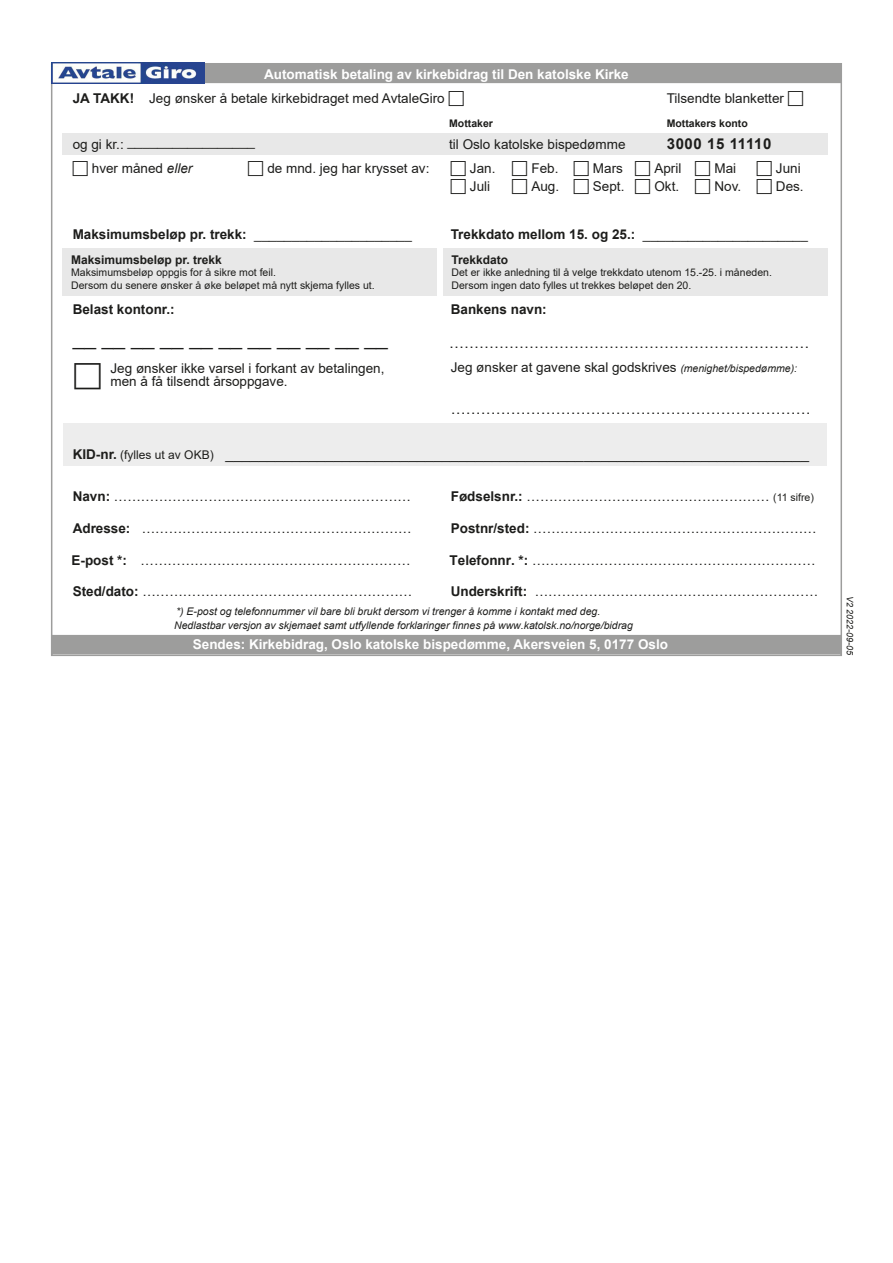
<style>
.page{position:relative;width:893px;height:1263px;background:#fff}
.page>*{position:absolute;margin:0;border:0;box-sizing:border-box;transform-origin:0 0}
.t1{font:21px "Arial";color:#1d1d1b}
.t2{font:15px "Arial";color:#1d1d1b}
.t3{font:700 15px "Arial";letter-spacing:.04em;color:#1d1d1b}
.t4{font:13.5px/13.5px "Arial";color:#1d1d1b}
.t5{font:700 13.5px "Arial";color:#1d1d1b}
.t6{font:700 13.5px "Arial";color:#fff}
.t7{font:700 12px "Arial";color:#1d1d1b}
.t8{font:10.5px/12.6px "Arial";color:#1d1d1b}
.t9{font:italic 10.5px "Arial";color:#1d1d1b}
.t10{font:700 10.5px "Arial";color:#1d1d1b}
.t11{font:italic 9px "Arial";letter-spacing:-.01em;color:#1d1d1b}
.s1{font-weight:700}
.s2{font-style:italic}
.s3{font-weight:400}
.s4{font-style:italic;font-size:10.5px}
.s5{font-weight:700;font-size:13.5px}
.s6{font-size:12px}
.s7{font-size:10.5px}
</style>
<div class="page">
<div style="left:63px;top:423px;width:764px;height:42px;background:#ededed"></div>
<div style="left:63px;top:133px;width:765px;height:22px;background:#e8e8e8"></div>
<div style="left:63px;top:248px;width:374px;height:48px;background:#e8e8e8"></div>
<div style="left:443px;top:248px;width:384px;height:48px;background:#e8e8e8"></div>
<div style="left:51px;top:64px;width:791px;height:19px;background:#9d9d9c"></div>
<div style="left:51px;top:635px;width:791px;height:19px;background:#9d9d9c"></div>
<img style="left:51px;top:63px;width:153px;height:21px">
<p class="t6" style="left:264px;top:65px;width:366px">Automatisk betaling av kirkebidrag til Den katolske Kirke</p>
<p class="t4" style="left:73px;top:91px;width:373px"><span class="s1">JA TAKK!</span> Jeg ønsker å betale kirkebidraget med AvtaleGiro</p>
<p class="t4" style="left:667px;top:91px;width:119px">Tilsendte blanketter</p>
<p class="t10" style="left:449px;top:116px;width:45px">Mottaker</p>
<p class="t10" style="left:667px;top:116px;width:83px">Mottakers konto</p>
<p class="t4" style="left:73px;top:135px;width:184px">og gi kr.: _________________</p>
<p class="t4" style="left:449px;top:138px;width:178px">til Oslo katolske bispedømme</p>
<p class="t3" style="left:667px;top:134px;width:106px">3000 15 11110</p>
<p class="t4" style="left:92px;top:162px;width:102px">hver måned <span class="s2">eller</span></p>
<p class="t4" style="left:267px;top:162px;width:164px">de mnd. jeg har krysset av:</p>
<p class="t4" style="left:470px;top:162px;width:27px">Jan.</p>
<p class="t4" style="left:531px;top:162px;width:29px">Feb.</p>
<p class="t4" style="left:593px;top:162px;width:31px">Mars</p>
<p class="t4" style="left:654px;top:162px;width:28px">April</p>
<p class="t4" style="left:714px;top:162px;width:23px">Mai</p>
<p class="t4" style="left:776px;top:162px;width:26px">Juni</p>
<p class="t4" style="left:470px;top:180px;width:22px">Juli</p>
<p class="t4" style="left:531px;top:180px;width:29px">Aug.</p>
<p class="t4" style="left:593px;top:180px;width:33px">Sept.</p>
<p class="t4" style="left:654px;top:180px;width:26px">Okt.</p>
<p class="t4" style="left:714px;top:180px;width:28px">Nov.</p>
<p class="t4" style="left:776px;top:180px;width:29px">Des.</p>
<p class="t5" style="left:73px;top:225px;width:341px">Maksimumsbeløp pr. trekk: <span class="s3">_____________________</span></p>
<p class="t5" style="left:451px;top:225px;width:359px">Trekkdato mellom 15. og 25.: <span class="s3">______________________</span></p>
<p class="t7" style="left:71px;top:251px;width:152px">Maksimumsbeløp pr. trekk</p>
<p class="t8" style="left:71px;top:266px;width:305px">Maksimumsbeløp oppgis for å sikre mot feil.<br>Dersom du senere ønsker å øke beløpet må nytt skjema fylles ut.</p>
<p class="t7" style="left:451px;top:251px;width:58px">Trekkdato</p>
<p class="t8" style="left:451px;top:266px;width:322px">Det er ikke anledning til å velge trekkdato utenom 15.-25. i måneden.<br>Dersom ingen dato fylles ut trekkes beløpet den 20.</p>
<p class="t5" style="left:73px;top:300px;width:104px">Belast kontonr.:</p>
<p class="t5" style="left:451px;top:300px;width:98px">Bankens navn:</p>
<h1 class="t1" style="left:73px;top:323px;width:317px">__ __ __ __ __ __ __ __ __ __ __</h1>
<p class="t2" style="left:449px;top:332px;width:361px">………………………………………………………………</p>
<p class="t4" style="left:451px;top:360px;width:348px">Jeg ønsker at gavene skal godskrives <span class="s4">(menighet/bispedømme):</span></p>
<p class="t2" style="left:451px;top:398px;width:361px">………………………………………………………………</p>
<p class="t2" style="left:73px;top:443px;width:738px"><span class="s5">KID-nr.</span> <span class="s6">(fylles ut av OKB)</span> ______________________________________________________________________</p>
<p class="t4" style="left:73px;top:489px;width:340px"><span class="s1">Navn:</span> …………………………………………………………</p>
<p class="t4" style="left:451px;top:489px;width:365px"><span class="s1">Fødselsnr.:</span> ……………………………………………… <span class="s7">(11 sifre)</span></p>
<p class="t4" style="left:73px;top:521px;width:341px"><span class="s1">Adresse:</span> ……………………………………………………</p>
<p class="t4" style="left:451px;top:521px;width:368px"><span class="s1">Postnr/sted:</span> ………………………………………………………</p>
<p class="t4" style="left:111px;top:361px;width:275px">Jeg ønsker ikke varsel i forkant av betalingen, men å få tilsendt årsoppgave.</p>
<p class="t4" style="left:72px;top:554px;width:341px"><span class="s1">E-post *:</span> ……………………………………………………</p>
<p class="t4" style="left:450px;top:554px;width:368px"><span class="s1">Telefonnr. *:</span> ………………………………………………………</p>
<p class="t9" style="left:176px;top:604px;width:426px">*) E-post og telefonnummer vil bare bli brukt dersom vi trenger å komme i kontakt med deg.</p>
<p class="t11" style="left:856px;top:596px;width:61px;rotate:90deg">V2 2022-09-05</p>
<p class="t4" style="left:73px;top:584px;width:341px"><span class="s1">Sted/dato:</span> ……………………………………………………</p>
<p class="t4" style="left:451px;top:584px;width:369px"><span class="s1">Underskrift:</span> ………………………………………………………</p>
<p class="t9" style="left:174px;top:618px;width:460px">Nedlastbar versjon av skjemaet samt utfyllende forklaringer finnes på www.katolsk.no/norge/bidrag</p>
<p class="t6" style="left:193px;top:634px;width:477px">Sendes: Kirkebidrag, Oslo katolske bispedømme, Akersveien 5, 0177 Oslo</p>
</div>
